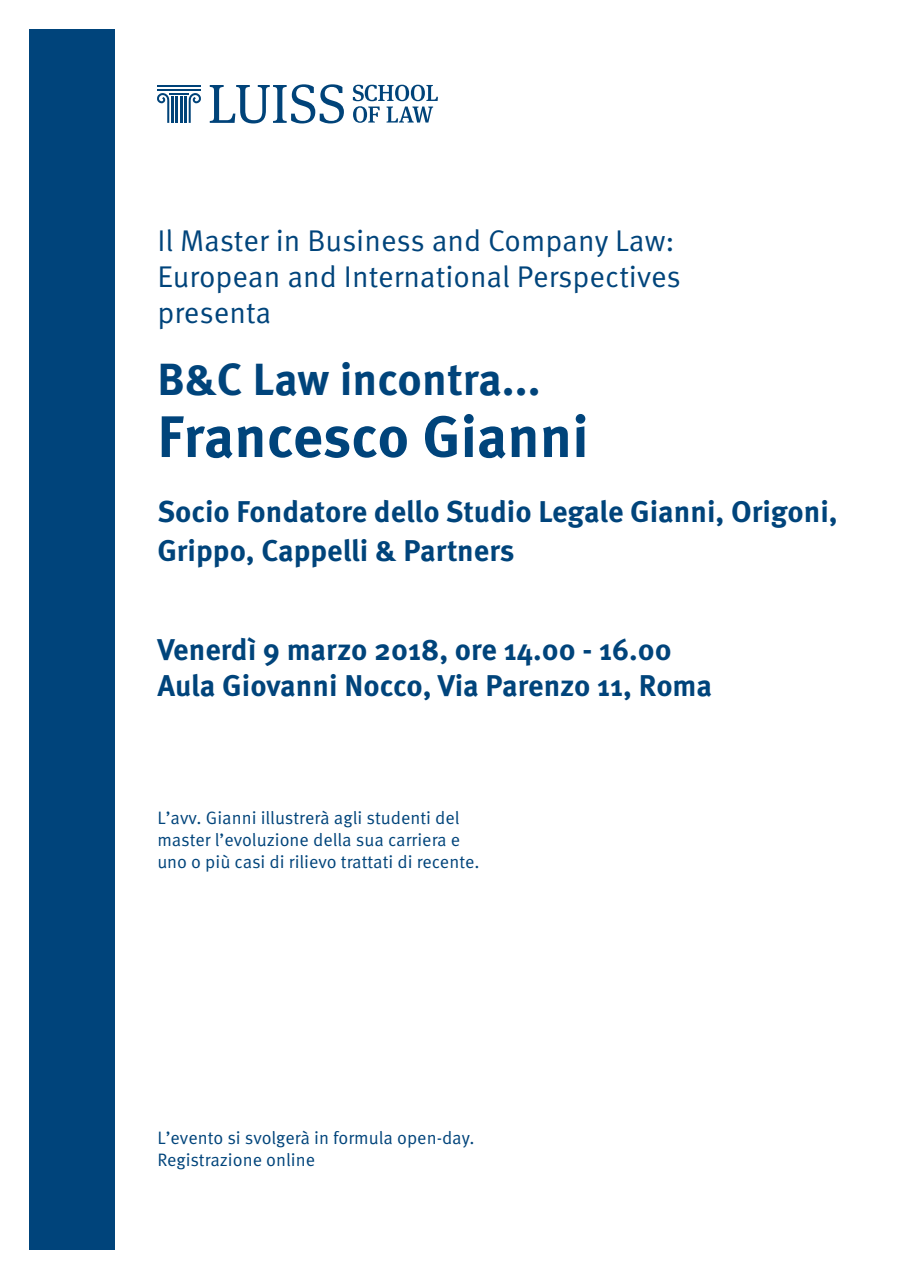
<style>
.page{position:relative;width:910px;height:1280px;background:#fff}
.page>*{position:absolute;margin:0;border:0;box-sizing:border-box;transform-origin:0 0}
.Sottotitolo_20pt{font:700 58.5px "Meta Pro";color:#00447b}
.Sottotitolo_20pt-2{font:700 45px "Meta Pro";color:#00447b}
.Data_e_luogo_20pt{font:700 30px/39px "Meta Pro";color:#00447b}
.Sottotitolo_20pt-3{font:30px/36px "Meta Pro";color:#00447b}
.SPEAKERS{font:18px/21.6px "Meta Pro";color:#00447b}
.Testo_10pt{font:18px/21.6px "Meta Pro";color:#00447b}
</style>
<div class="page">
<div style="left:30px;top:30px;width:85px;height:1220px;background:#00447b"></div>
<svg style="left:210px;top:84px;width:134px;height:39px"></svg>
<hr style="left:157px;top:85px;width:44px;height:2px;background:#004379">
<hr style="left:157px;top:89px;width:44px;height:2px;background:#004379">
<hr style="left:169px;top:93px;width:20px;height:2px;background:#004379">
<svg style="left:189px;top:93px;width:12px;height:30px"></svg>
<hr style="left:172px;top:97px;width:2px;height:26px;background:#004379">
<hr style="left:176px;top:97px;width:2px;height:26px;background:#004379">
<hr style="left:180px;top:97px;width:2px;height:26px;background:#004379">
<hr style="left:184px;top:97px;width:2px;height:26px;background:#004379">
<svg style="left:157px;top:93px;width:12px;height:30px"></svg>
<svg style="left:353px;top:85px;width:85px;height:38px"></svg>
<p class="Sottotitolo_20pt-3" style="left:157px;top:224px;width:525px">Il Master in Business and Company Law:<br>European and International Perspectives presenta</p>
<p class="Sottotitolo_20pt-2" style="left:157px;top:351px;width:385px">B&amp;C Law incontra...</p>
<p class="Sottotitolo_20pt" style="left:157px;top:400px;width:433px">Francesco Gianni</p>
<p class="Data_e_luogo_20pt" style="left:157px;top:492px;width:682px">Socio Fondatore dello Studio Legale Gianni, Origoni,<br>Grippo, Cappelli &amp; Partners</p>
<p class="Data_e_luogo_20pt" style="left:157px;top:630px;width:516px">Venerdì 9 marzo 2018, ore 14.00 - 16.00</p>
<p class="Data_e_luogo_20pt" style="left:157px;top:666px;width:556px">Aula Giovanni Nocco, Via Parenzo 11, Roma</p>
<p class="SPEAKERS" style="left:157px;top:808px;width:324px">L’avv. Gianni illustrerà agli studenti del master l’evoluzione della sua carriera e uno o più casi di rilievo trattati di recente.</p>
<p class="Testo_10pt" style="left:157px;top:1127px;width:319px">L’evento si svolgerà in formula open-day.<br>Registrazione online</p>
</div>
